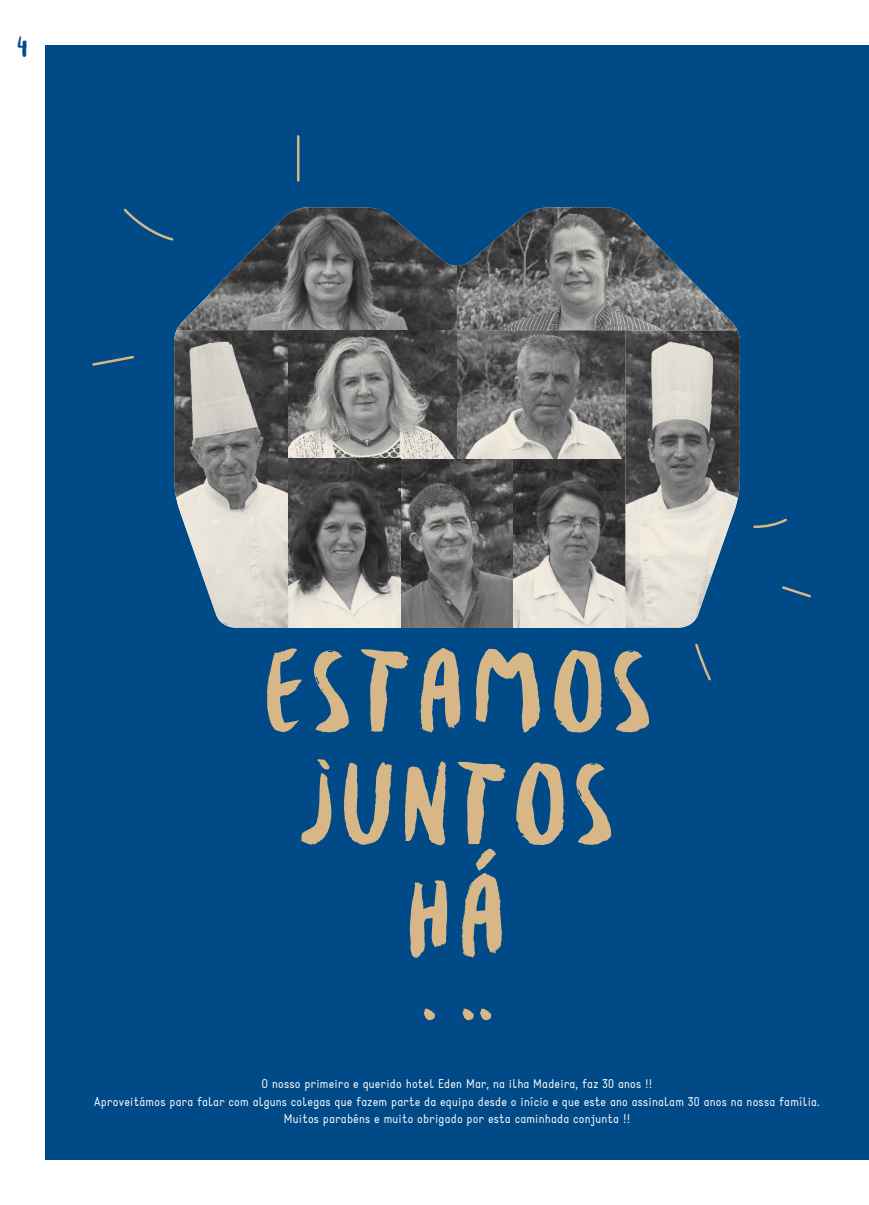
<style>
.page{position:relative;width:869px;height:1205px;background:#fff}
.page>*{position:absolute;margin:0;border:0;box-sizing:border-box;transform-origin:0 0}
.t1{font:125px/112.5px "Besom";letter-spacing:.03em;color:#d7b688;text-align:center}
.t2{font:62.5px "Besom";color:#d7b688}
.t3{font:31.25px "Besom";color:#004a87}
.t4{font:12.5px/17.5px "Static";letter-spacing:.02em;color:#fff;text-align:center}
</style>
<div class="page">
<div style="left:45px;top:45px;width:823px;height:1115px;background:#004a87"></div>
<svg style="left:92px;top:135px;width:208px;height:231px"></svg>
<svg style="left:174px;top:207px;width:637px;height:474px"></svg>
<h3 class="t3" style="left:17px;top:24px;width:12px">4</h3>
<h1 class="t1" style="left:260px;top:633px;width:394px">ESTAMOS<br>JUNTOS<br>HÁ</h1>
<h2 class="t2" style="left:421px;top:954px;width:73px">. ..</h2>
<p class="t4" style="left:94px;top:1075px;width:726px">O nosso primeiro e querido hotel Eden Mar, na ilha Madeira, faz 30 anos !!<br>Aproveitámos para falar com alguns colegas que fazem parte da equipa desde o início e que este ano assinalam 30 anos na nossa família.<br>Muitos parabéns e muito obrigado por esta caminhada conjunta !!</p>
</div>
